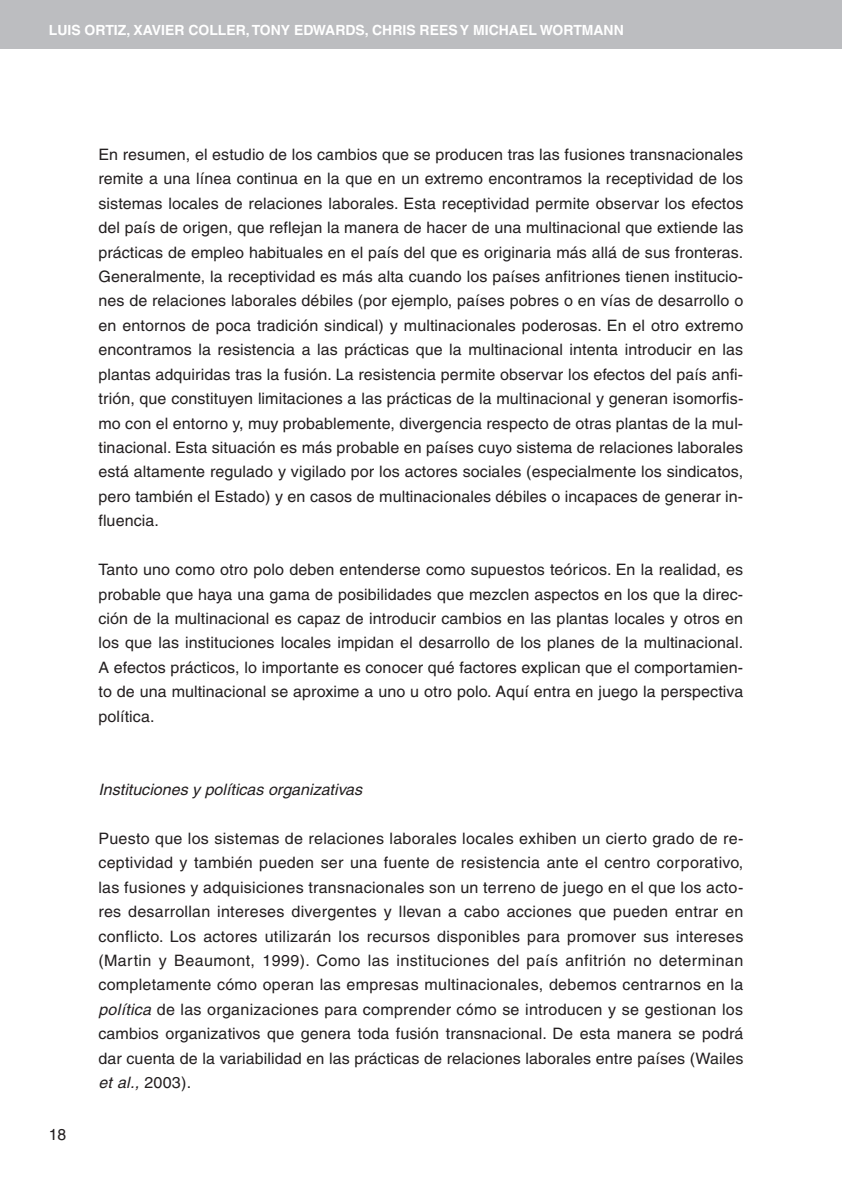
<style>
.page{position:relative;width:842px;height:1190px;background:#fff}
.page>*{position:absolute;margin:0;border:0;box-sizing:border-box;transform-origin:0 0}
.t1{font:15.75px/24.3px "Helvetica";letter-spacing:.005em;color:#231f20;text-align:justify}
.t2{font:italic 15.75px "Helvetica";color:#231f20}
.t3{font:700 14px "Helvetica";color:#fff}
.s1{font-style:italic}
</style>
<div class="page">
<div style="left:0;top:0;width:842px;height:49px;background:#bcbdc0"></div>
<p class="t3" style="left:49px;top:25px;width:577px">LUIS ORTIZ, XAVIER COLLER,TONY EDWARDS, CHRIS REES Y MICHAEL WORTMANN</p>
<p class="t1" style="left:98px;top:143px;width:646px">En resumen, el estudio de los cambios que se producen tras las fusiones transnacionales remite a una línea continua en la que en un extremo encontramos la receptividad de los sistemas locales de relaciones laborales. Esta receptividad permite observar los efectos del país de origen, que reflejan la manera de hacer de una multinacional que extiende las prácticas de empleo habituales en el país del que es originaria más allá de sus fronteras.<br>Generalmente, la receptividad es más alta cuando los países anfitriones tienen institucio&shy;nes de relaciones laborales débiles (por ejemplo, países pobres o en vías de desarrollo o en entornos de poca tradición sindical) y multinacionales poderosas. En el otro extremo encontramos la resistencia a las prácticas que la multinacional intenta introducir en las plantas adquiridas tras la fusión. La resistencia permite observar los efectos del país anfi&shy;trión, que constituyen limitaciones a las prácticas de la multinacional y generan isomorfis&shy;mo con el entorno y, muy probablemente, divergencia respecto de otras plantas de la mul&shy;tinacional. Esta situación es más probable en países cuyo sistema de relaciones laborales está altamente regulado y vigilado por los actores sociales (especialmente los sindicatos, pero también el Estado) y en casos de multinacionales débiles o incapaces de generar in&shy;fluencia.</p>
<p class="t1" style="left:98px;top:558px;width:646px">Tanto uno como otro polo deben entenderse como supuestos teóricos. En la realidad, es probable que haya una gama de posibilidades que mezclen aspectos en los que la direc&shy;ción de la multinacional es capaz de introducir cambios en las plantas locales y otros en los que las instituciones locales impidan el desarrollo de los planes de la multinacional.<br>A efectos prácticos, lo importante es conocer qué factores explican que el comportamien&shy;to de una multinacional se aproxime a uno u otro polo. Aquí entra en juego la perspectiva política.</p>
<p class="t1" style="left:49px;top:1123px;width:19px">18</p>
<p class="t2" style="left:98px;top:783px;width:265px">Instituciones y políticas organizativas</p>
<p class="t1" style="left:98px;top:827px;width:646px">Puesto que los sistemas de relaciones laborales locales exhiben un cierto grado de re&shy;ceptividad y también pueden ser una fuente de resistencia ante el centro corporativo, las fusiones y adquisiciones transnacionales son un terreno de juego en el que los acto&shy;res desarrollan intereses divergentes y llevan a cabo acciones que pueden entrar en conflicto. Los actores utilizarán los recursos disponibles para promover sus intereses (Martin y Beaumont, 1999). Como las instituciones del país anfitrión no determinan completamente cómo operan las empresas multinacionales, debemos centrarnos en la <span class="s1">política</span> de las organizaciones para comprender cómo se introducen y se gestionan los cambios organizativos que genera toda fusión transnacional. De esta manera se podrá dar cuenta de la variabilidad en las prácticas de relaciones laborales entre países (Wailes <span class="s1">et al.,</span> 2003).</p>
</div>
